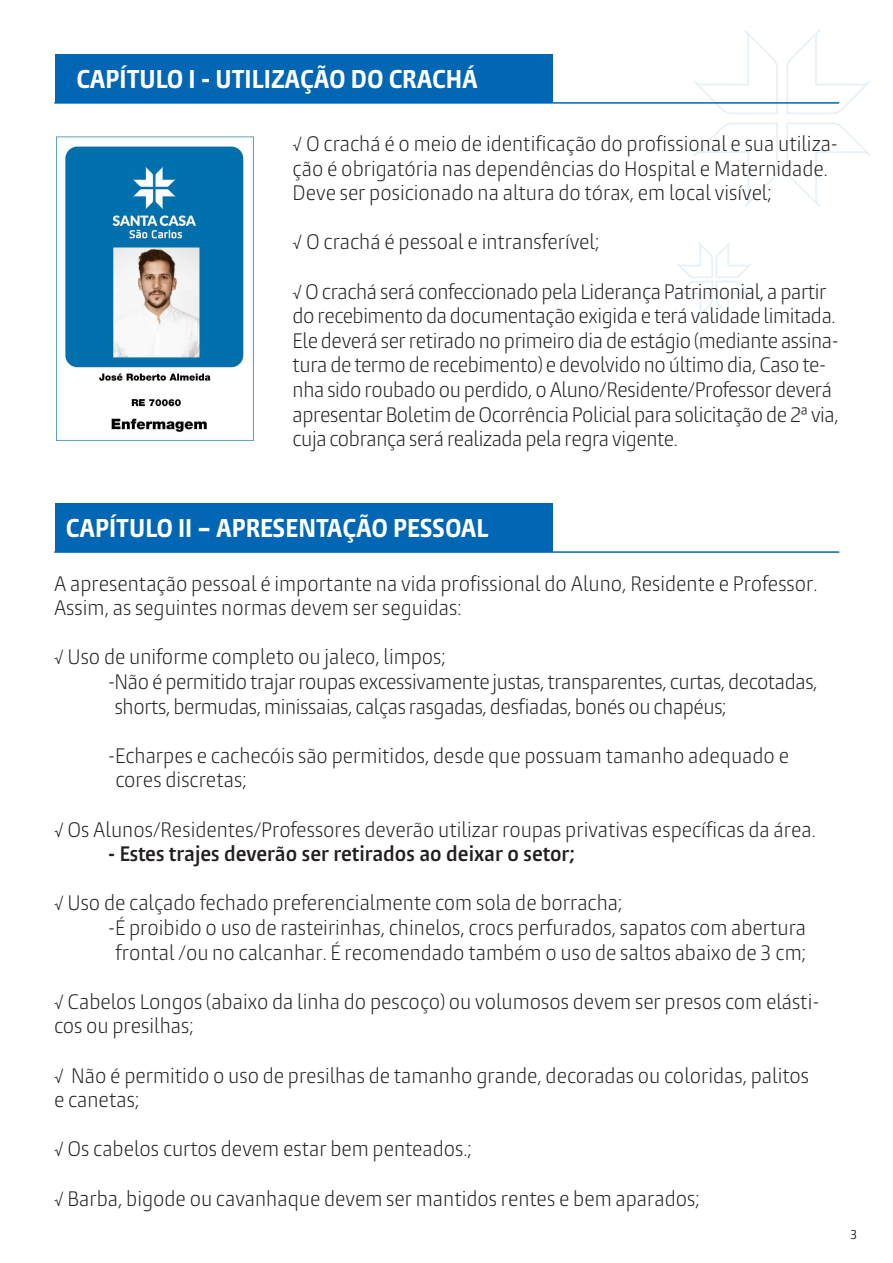
<style>
.page{position:relative;width:893px;height:1263px;background:#fff}
.page>*{position:absolute;margin:0;border:0;box-sizing:border-box;transform-origin:0 0}
.t1{font:700 condensed 24px "Burlingame Pro";color:#fff}
.t2{font:300 condensed 19.5px/24.6px "Burlingame Pro";color:#231f20}
.t3{font:300 condensed 19.5px/24.6px "Burlingame Pro";letter-spacing:-.02em;color:#231f20}
.t4{font:600 condensed 19.5px "Burlingame Pro";color:#231f20}
.t5{font:condensed 12px "Burlingame Pro";color:#231f20}
</style>
<div class="page">
<svg style="left:677px;top:242px;width:74px;height:74px"></svg>
<svg style="left:694px;top:123px;width:84px;height:84px"></svg>
<svg style="left:786px;top:123px;width:85px;height:84px"></svg>
<svg style="left:786px;top:30px;width:85px;height:84px"></svg>
<svg style="left:693px;top:30px;width:85px;height:84px"></svg>
<hr style="left:54px;top:102px;width:785px;height:2px;background:#0166b3">
<div style="left:55px;top:54px;width:498px;height:49px;background:#0166b3"></div>
<hr style="left:54px;top:551px;width:785px;height:2px;background:#0166b3">
<div style="left:55px;top:503px;width:498px;height:49px;background:#0166b3"></div>
<img style="left:56px;top:136px;width:197px;height:304px">
<p class="t1" style="left:76px;top:63px;width:403px">CAPÍTULO I - UTILIZAÇÃO DO CRACHÁ</p>
<p class="t2" style="left:293px;top:132px;width:547px">√ O crachá é o meio de identificação do profissional e sua utiliza&shy;ção é obrigatória nas dependências do Hospital e Maternidade.<br>Deve ser posicionado na altura do tórax, em local visível;</p>
<p class="t2" style="left:293px;top:230px;width:308px">√ O crachá é pessoal e intransferível;</p>
<p class="t3" style="left:293px;top:279px;width:548px">√ O crachá será confeccionado pela Liderança Patrimonial, a partir do recebimento da documentação exigida e terá validade limitada.<br>Ele deverá ser retirado no primeiro dia de estágio (mediante assina&shy;tura de termo de recebimento) e devolvido no último dia, Caso te&shy;nha sido roubado ou perdido, o Aluno/Residente/Professor deverá apresentar Boletim de Ocorrência Policial para solicitação de 2ª via, cuja cobrança será realizada pela regra vigente.</p>
<p class="t1" style="left:66px;top:513px;width:424px">CAPÍTULO II – APRESENTAÇÃO PESSOAL</p>
<p class="t2" style="left:54px;top:571px;width:765px">A apresentação pessoal é importante na vida profissional do Aluno, Residente e Professor.<br>Assim, as seguintes normas devem ser seguidas:</p>
<p class="t2" style="left:54px;top:645px;width:393px">√ Uso de uniforme completo ou jaleco, limpos;</p>
<p class="t3" style="left:115px;top:670px;width:704px;text-indent:-7px">-Não é permitido trajar roupas excessivamente justas, transparentes, curtas, decotadas, shorts, bermudas, minissaias, calças rasgadas, desfiadas, bonés ou chapéus;</p>
<p class="t2" style="left:108px;top:743px;width:682px">-Echarpes e cachecóis são permitidos, desde que possuam tamanho adequado e</p>
<p class="t2" style="left:116px;top:768px;width:132px">cores discretas;</p>
<p class="t2" style="left:54px;top:817px;width:763px">√ Os Alunos/Residentes/Professores deverão utilizar roupas privativas específicas da área.</p>
<p class="t4" style="left:108px;top:842px;width:468px">- Estes trajes deverão ser retirados ao deixar o setor;</p>
<p class="t2" style="left:54px;top:891px;width:570px">√ Uso de calçado fechado preferencialmente com sola de borracha;</p>
<p class="t2" style="left:108px;top:916px;width:700px;text-align:center">-É proibido o uso de rasteirinhas, chinelos, crocs perfurados, sapatos com abertura frontal /ou no calcanhar. É recomendado também o uso de saltos abaixo de 3 cm;</p>
<p class="t2" style="left:54px;top:989px;width:767px">√ Cabelos Longos (abaixo da linha do pescoço) ou volumosos devem ser presos com elásti&shy;cos ou presilhas;</p>
<p class="t2" style="left:54px;top:1063px;width:756px">√ Não é permitido o uso de presilhas de tamanho grande, decoradas ou coloridas, palitos</p>
<p class="t2" style="left:54px;top:1088px;width:87px">e canetas;</p>
<p class="t2" style="left:54px;top:1137px;width:419px">√ Os cabelos curtos devem estar bem penteados.;</p>
<p class="t2" style="left:54px;top:1186px;width:647px">√ Barba, bigode ou cavanhaque devem ser mantidos rentes e bem aparados;</p>
<p class="t5" style="left:850px;top:1226px;width:8px">3</p>
</div>
